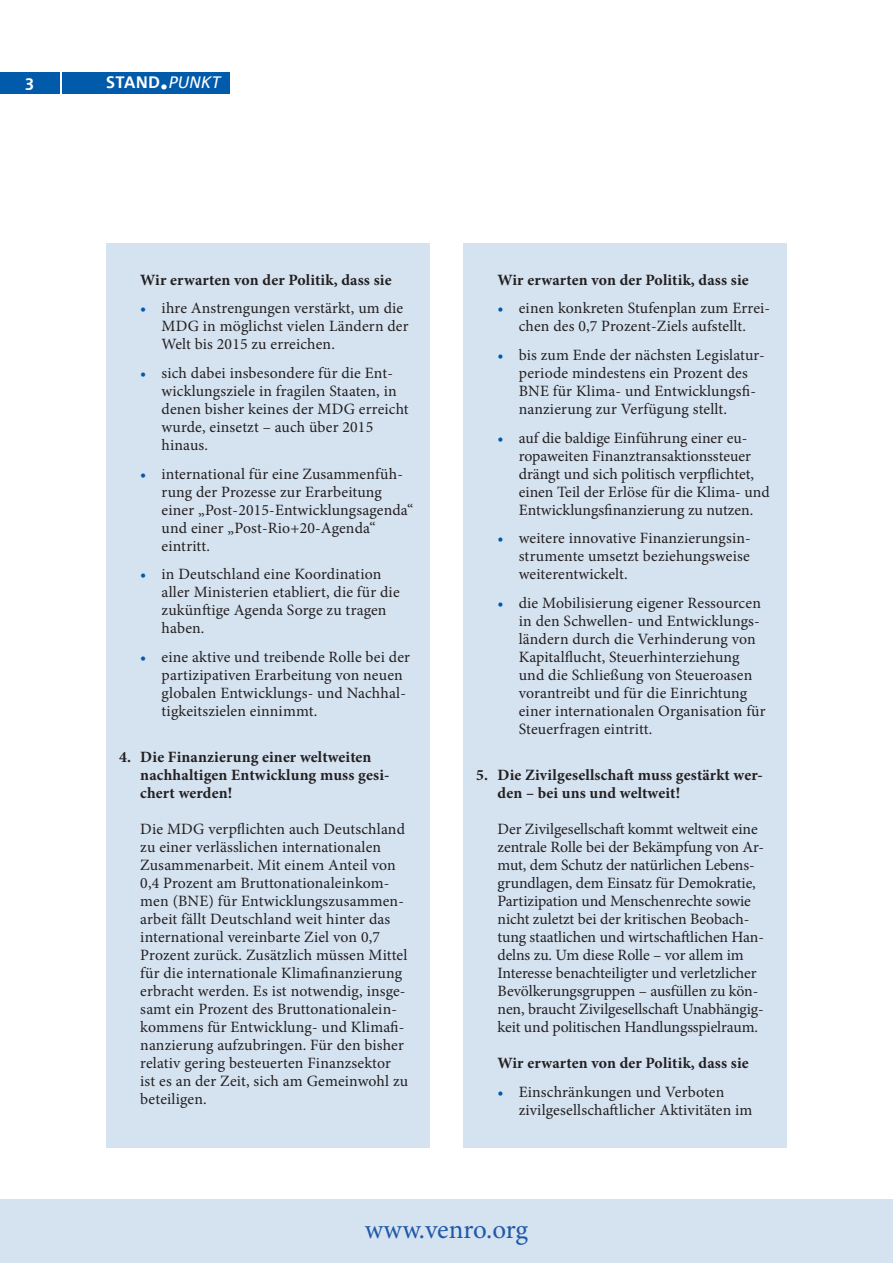
<style>
.page{position:relative;width:893px;height:1263px;background:#fff}
.page>*{position:absolute;margin:0;border:0;box-sizing:border-box;transform-origin:0 0}
.t1{font:27px "Minion Pro";letter-spacing:-.005em;color:#1e58a7}
.t2{font:700 16.5px "Corpid Office";letter-spacing:.005em;color:#fff}
.Liste_Unordered{font:15.75px/18px "Minion Pro";letter-spacing:.01em;color:#231f20}
.Liste{font:15.75px/18px "Minion Pro";color:#231f20}
.Liste-2{font:700 15.75px/18px "Minion Pro";letter-spacing:.01em;color:#231f20}
.s1{font-size:33px}
.s2{font-weight:400;font-style:italic}
.s3{color:#015aaa}
</style>
<div class="page">
<div style="left:106px;top:243px;width:323px;height:905px;background:#d5e2f0"></div>
<div style="left:463px;top:243px;width:323px;height:905px;background:#d5e2f0"></div>
<div style="left:62px;top:72px;width:168px;height:22px;background:#015aaa"></div>
<div style="left:0;top:1199px;width:893px;height:64px;background:#d5e2f0"></div>
<div style="left:0;top:72px;width:59px;height:22px;background:#015aaa"></div>
<p class="t2" style="left:25px;top:73px;width:10px">3</p>
<p class="t2" style="left:106px;top:73px;width:116px">STAND<span class="s1">.</span><span class="s2">PUNKT</span></p>
<p class="Liste-2" style="left:140px;top:270px;width:253px">Wir erwarten von der Politik, dass sie</p>
<p class="Liste_Unordered" style="left:162px;top:299px;width:249px;text-indent:-21px"><span class="s3">•</span> ihre Anstrengungen verstärkt, um die<br>MDG in möglichst vielen Ländern der<br>Welt bis 2015 zu erreichen.</p>
<p class="Liste_Unordered" style="left:162px;top:364px;width:249px;text-indent:-21px"><span class="s3">•</span> sich dabei insbesondere für die Ent&shy;wicklungsziele in fragilen Staaten, in denen bisher keines der MDG erreicht wurde, einsetzt – auch über 2015 hinaus.</p>
<p class="Liste_Unordered" style="left:162px;top:465px;width:253px;text-indent:-21px"><span class="s3">•</span> international für eine Zusammenfüh&shy;rung der Prozesse zur Erarbeitung einer „Post-2015-Entwicklungsagenda“ und einer „Post-Rio+20-Agenda“ eintritt.</p>
<p class="Liste_Unordered" style="left:162px;top:565px;width:240px;text-indent:-21px"><span class="s3">•</span> in Deutschland eine Koordination aller Ministerien etabliert, die für die zukünftige Agenda Sorge zu tragen haben.</p>
<p class="Liste_Unordered" style="left:162px;top:648px;width:250px;text-indent:-21px"><span class="s3">•</span> eine aktive und treibende Rolle bei der partizipativen Erarbeitung von neuen globalen Entwicklungs- und Nachhal&shy;tigkeitszielen einnimmt.</p>
<p class="Liste-2" style="left:140px;top:748px;width:251px;text-indent:-21px">4. Die Finanzierung einer weltweiten nachhaltigen Entwicklung muss gesi&shy;chert werden!</p>
<p class="Liste" style="left:140px;top:820px;width:269px">Die MDG verpflichten auch Deutschland zu einer verlässlichen internationalen Zusammenarbeit. Mit einem Anteil von 0,4 Prozent am Bruttonationaleinkom&shy;men (BNE) für Entwicklungszusammen&shy;arbeit fällt Deutschland weit hinter das international vereinbarte Ziel von 0,7<br>Prozent zurück. Zusätzlich müssen Mittel für die internationale Klimafinanzierung erbracht werden. Es ist notwendig, insge&shy;samt ein Prozent des Bruttonationalein&shy;kommens für Entwicklung- und Klimafi&shy;nanzierung aufzubringen. Für den bisher relativ gering besteuerten Finanzsektor ist es an der Zeit, sich am Gemeinwohl zu beteiligen.</p>
<p class="Liste-2" style="left:497px;top:270px;width:253px">Wir erwarten von der Politik, dass sie</p>
<p class="Liste_Unordered" style="left:497px;top:299px;width:274px;text-align:center"><span class="s3">•</span> einen konkreten Stufenplan zum Errei&shy;chen des 0,7 Prozent-Ziels aufstellt.</p>
<p class="Liste_Unordered" style="left:519px;top:346px;width:247px;text-indent:-21px"><span class="s3">•</span> bis zum Ende der nächsten Legislatur&shy;periode mindestens ein Prozent des BNE für Klima- und Entwicklungsfi&shy;nanzierung zur Verfügung stellt.</p>
<p class="Liste_Unordered" style="left:519px;top:429px;width:252px;text-indent:-21px"><span class="s3">•</span> auf die baldige Einführung einer eu&shy;ropaweiten Finanztransaktionssteuer drängt und sich politisch verpflichtet, einen Teil der Erlöse für die Klima- und Entwicklungsfinanzierung zu nutzen.</p>
<p class="Liste_Unordered" style="left:519px;top:529px;width:234px;text-align:justify;text-indent:-21px"><span class="s3">•</span> weitere innovative Finanzierungsin&shy;strumente umsetzt beziehungsweise weiterentwickelt.</p>
<p class="Liste_Unordered" style="left:519px;top:594px;width:248px;text-indent:-21px"><span class="s3">•</span> die Mobilisierung eigener Ressourcen in den Schwellen- und Entwicklungs&shy;ländern durch die Verhinderung von Kapitalflucht, Steuerhinterziehung und die Schließung von Steueroasen vorantreibt und für die Einrichtung einer internationalen Organisation für Steuerfragen eintritt.</p>
<p class="Liste-2" style="left:497px;top:766px;width:267px;text-indent:-21px">5. Die Zivilgesellschaft muss gestärkt wer&shy;den – bei uns und weltweit!</p>
<p class="Liste" style="left:497px;top:820px;width:268px">Der Zivilgesellschaft kommt weltweit eine zentrale Rolle bei der Bekämpfung von Ar&shy;mut, dem Schutz der natürlichen Lebens&shy;grundlagen, dem Einsatz für Demokratie, Partizipation und Menschenrechte sowie nicht zuletzt bei der kritischen Beobach&shy;tung staatlichen und wirtschaftlichen Han&shy;delns zu. Um diese Rolle – vor allem im Interesse benachteiligter und verletzlicher Bevölkerungsgruppen – ausfüllen zu kön&shy;nen, braucht Zivilgesellschaft Unabhängig&shy;keit und politischen Handlungsspielraum.</p>
<p class="Liste-2" style="left:497px;top:1054px;width:253px">Wir erwarten von der Politik, dass sie</p>
<p class="Liste_Unordered" style="left:519px;top:1083px;width:235px;text-indent:-21px"><span class="s3">•</span> Einschränkungen und Verboten zivilgesellschaftlicher Aktivitäten im</p>
<h1 class="t1" style="left:365px;top:1211px;width:165px">www.venro.org</h1>
</div>
